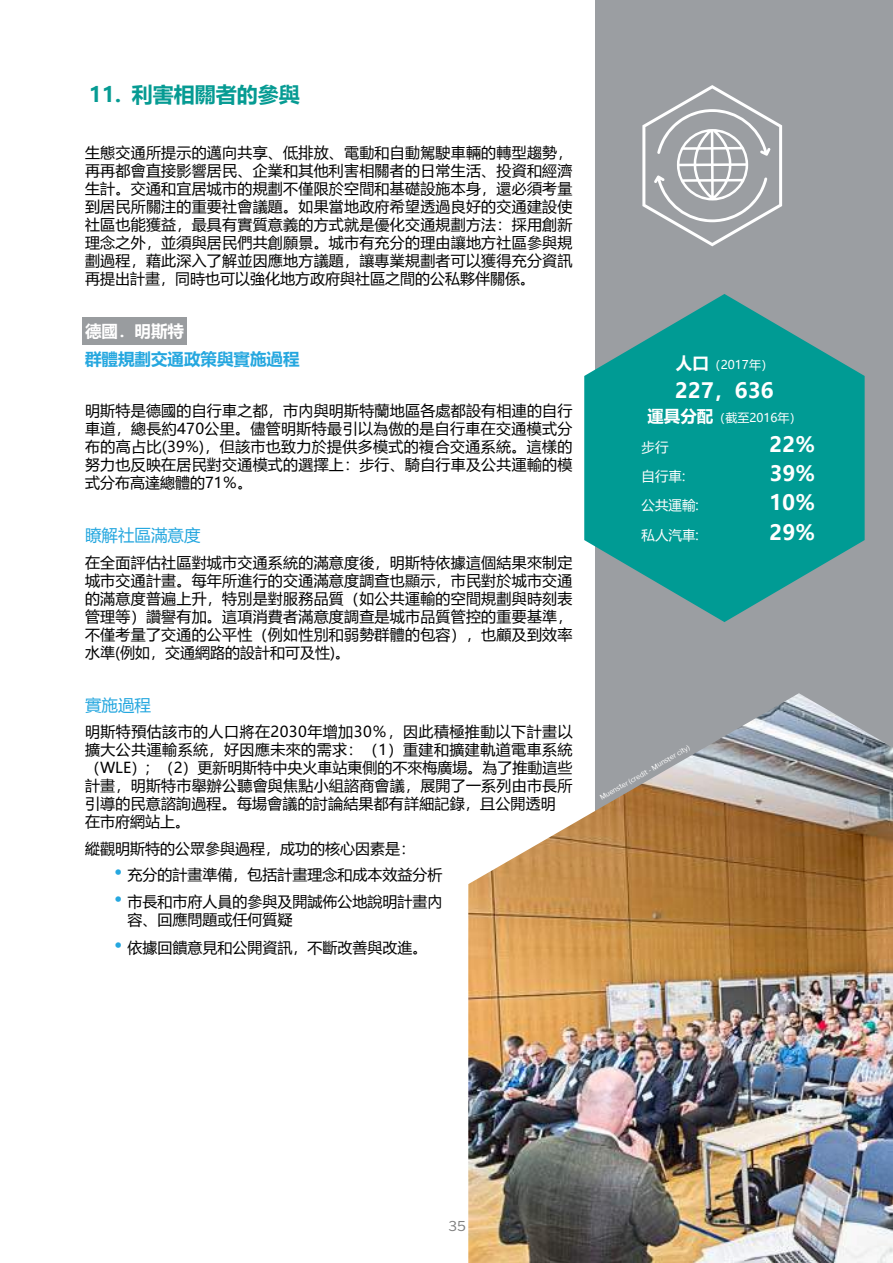
<style>
.page{position:relative;width:893px;height:1263px;background:#fff}
.page>*{position:absolute;margin:0;border:0;box-sizing:border-box;transform-origin:0 0}
.t1{font:700 21px "Microsoft Ya Hei";color:#fff}
.t2{font:700 21px "Microsoft Ya Hei";color:#069b93}
.t3{font:700 16.5px "Microsoft Ya Hei";color:#25a7df}
.t4{font:16.5px "Microsoft Ya Hei";color:#25a7df}
.t5{font:700 16.5px "Microsoft Ya Hei";color:#fff}
.t6{font:15px/18px "Microsoft Ya Hei";letter-spacing:.015em;color:#000;text-align:justify}
.t7{font:13.5px "Microsoft Ya Hei";color:#fff}
.t8{font:13.5px "Libre Franklin";color:#808080}
.t9{font:12px "Microsoft Ya Hei";color:#fff}
.t10{font:7.05px "Libre Franklin";color:#fff}
.s1{font-family:"Libre Franklin";font-weight:700;font-size:21px;color:#25a7df}
.s2{font-weight:700;font-size:16.5px}
</style>
<div class="page">
<div style="left:82px;top:317px;width:105px;height:28px;background:#999c9f"></div>
<div style="left:595px;top:0;width:298px;height:1263px;background:#9b9ea2"></div>
<svg style="left:584px;top:294px;width:281px;height:328px;fill:#009b94"></svg>
<img style="left:468px;top:693px;width:425px;height:570px">
<svg style="left:642px;top:85px;width:140px;height:161px"></svg>
<h1 class="t2" style="left:89px;top:80px;width:212px">11. 利害相關者的參與</h1>
<p class="t6" style="left:85px;top:143px;width:489px">生態交通所提示的邁向共享、低排放、電動和自動駕駛車輛的轉型趨勢，再再都會直接影響居民、企業和其他利害相關者的日常生活、投資和經濟生計。交通和宜居城市的規劃不僅限於空間和基礎設施本身，還必須考量到居民所關注的重要社會議題。如果當地政府希望透過良好的交通建設使社區也能獲益，最具有實質意義的方式就是優化交通規劃方法：採用創新理念之外，並須與居民們共創願景。城市有充分的理由讓地方社區參與規劃過程，藉此深入了解並因應地方議題，讓專業規劃者可以獲得充分資訊再提出計畫，同時也可以強化地方政府與社區之間的公私夥伴關係。</p>
<p class="t5" style="left:85px;top:319px;width:100px">德國．明斯特</p>
<p class="t3" style="left:85px;top:348px;width:216px">群體規劃交通政策與實施過程</p>
<p class="t6" style="left:85px;top:401px;width:489px">明斯特是德國的自行車之都，市內與明斯特蘭地區各處都設有相連的自行車道，總長約470公里。儘管明斯特最引以為傲的是自行車在交通模式分布的高占比(39%)，但該市也致力於提供多模式的複合交通系統。這樣的努力也反映在居民對交通模式的選擇上：步行、騎自行車及公共運輸的模式分布高達總體的71％。</p>
<p class="t4" style="left:85px;top:524px;width:117px">瞭解社區滿意度</p>
<p class="t6" style="left:85px;top:553px;width:489px">在全面評估社區對城市交通系統的滿意度後，明斯特依據這個結果來制定城市交通計畫。每年所進行的交通滿意度調查也顯示，市民對於城市交通的滿意度普遍上升，特別是對服務品質（如公共運輸的空間規劃與時刻表管理等）讚譽有加。這項消費者滿意度調查是城市品質管控的重要基準，不僅考量了交通的公平性（例如性別和弱勢群體的包容），也顧及到效率水準(例如，交通網路的設計和可及性)。</p>
<p class="t4" style="left:85px;top:694px;width:67px">實施過程</p>
<p class="t6" style="left:85px;top:722px;width:489px;text-align:left">明斯特預估該市的人口將在2030年增加30％，因此積極推動以下計畫以擴大公共運輸系統，好因應未來的需求：（1）重建和擴建軌道電車系統（WLE）; （2）更新明斯特中央火車站東側的不來梅廣場。為了推動這些計畫，明斯特市舉辦公聽會與焦點小組諮商會議，展開了一系列由市長所引導的民意諮詢過程。每場會議的討論結果都有詳細記錄，且公開透明在市府網站上。</p>
<p class="t6" style="left:85px;top:839px;width:331px">縱觀明斯特的公眾參與過程，成功的核心因素是：</p>
<p class="t6" style="left:115px;top:865px;width:329px"><span class="s1">•</span> 充分的計畫準備，包括計畫理念和成本效益分析</p>
<p class="t6" style="left:128px;top:892px;width:316px;text-indent:-13px"><span class="s1">•</span> 市長和市府人員的參與及開誠佈公地說明計畫內容、回應問題或任何質疑</p>
<p class="t6" style="left:115px;top:938px;width:314px"><span class="s1">•</span> 依據回饋意見和公開資訊，不斷改善與改進。</p>
<p class="t9" style="left:676px;top:356px;width:99px"><span class="s2">人口</span>（2017年）</p>
<h1 class="t1" style="left:675px;top:376px;width:100px">227，636</h1>
<p class="t9" style="left:647px;top:410px;width:156px"><span class="s2">運具分配</span>（截至2016年）</p>
<p class="t7" style="left:641px;top:438px;width:28px">步行</p>
<h1 class="t1" style="left:769px;top:429px;width:47px">22%</h1>
<p class="t7" style="left:641px;top:467px;width:45px">自行車:</p>
<h1 class="t1" style="left:769px;top:459px;width:47px">39%</h1>
<p class="t7" style="left:641px;top:496px;width:59px">公共運輸:</p>
<h1 class="t1" style="left:769px;top:488px;width:47px">10%</h1>
<p class="t7" style="left:641px;top:526px;width:59px">私人汽車:</p>
<h1 class="t1" style="left:769px;top:518px;width:47px">29%</h1>
<p class="t10" style="left:598px;top:794px;width:104px;rotate:-30deg">Muenster (credit - Munster city)</p>
<p class="t8" style="left:448px;top:1218px;width:19px">35</p>
</div>
